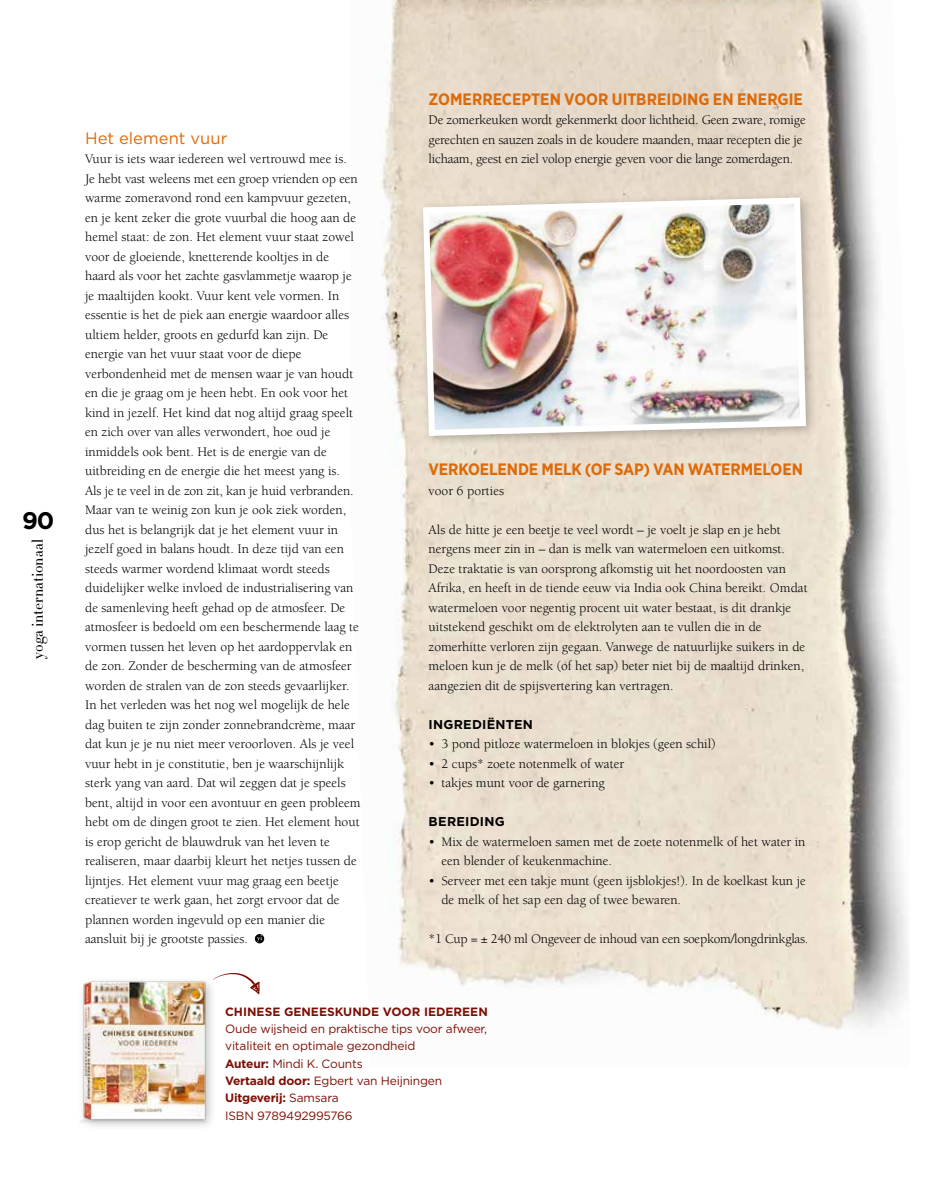
<style>
.page{position:relative;width:936px;height:1191px;background:#fff}
.page>*{position:absolute;margin:0;border:0;box-sizing:border-box;transform-origin:0 0}
.t1{font:700 24px "Gotham";color:#000}
.t2{font:700 16.5px "Gotham Narrow";letter-spacing:-.005em;color:#de6a07}
.t3{font:16.5px "Gotham";letter-spacing:.005em;color:#de6a07}
.t4{font:15px "Didot HTF L06 Light";letter-spacing:.005em;color:#000}
.t5{font:13.5px/19.5px "Berkeley Std";color:#000}
.t6{font:13.5px "Berkeley Std";letter-spacing:-.02em;color:#000}
.t7{font:700 12.75px "Gotham";letter-spacing:.015em;color:#000}
.t8{font:12px/17.2px "Gotham";letter-spacing:-.015em;color:#7d1006}
.t9{font:700 12px "Gotham";color:#7d1006}
.s1{font-weight:700}
</style>
<div class="page">
<img style="left:381px;top:0;width:528px;height:1030px">
<div style="left:417px;top:191px;width:400px;height:256px;background:#e7daca"></div>
<img style="left:420px;top:194px;width:389px;height:245px">
<div style="left:255px;top:934px;width:9px;height:9px;border:2px solid #000;border-radius:50%"></div>
<svg style="left:257px;top:935px;width:5px;height:7px"></svg>
<div style="left:77px;top:976px;width:139px;height:156px;background:#fafafa"></div>
<img style="left:81px;top:981px;width:130px;height:144px">
<svg style="left:212px;top:973px;width:47px;height:21px"></svg>
<h1 class="t1" style="left:22px;top:507px;width:34px">90</h1>
<p class="t4" style="left:28px;top:658px;width:121px;rotate:-90deg">yoga internationaal</p>
<p class="t3" style="left:85px;top:129px;width:144px">Het element vuur</p>
<p class="t5" style="left:85px;top:149px;width:277px">Vuur is iets waar iedereen wel vertrouwd mee is.<br>Je hebt vast weleens met een groep vrienden op een warme zomeravond rond een kampvuur gezeten, en je kent zeker die grote vuurbal die hoog aan de hemel staat: de zon. Het element vuur staat zowel voor de gloeiende, knetterende kooltjes in de haard als voor het zachte gasvlammetje waarop je je maaltijden kookt. Vuur kent vele vormen. In essentie is het de piek aan energie waardoor alles ultiem helder, groots en gedurfd kan zijn. De energie van het vuur staat voor de diepe verbondenheid met de mensen waar je van houdt en die je graag om je heen hebt. En ook voor het kind in jezelf. Het kind dat nog altijd graag speelt en zich over van alles verwondert, hoe oud je inmiddels ook bent. Het is de energie van de uitbreiding en de energie die het meest yang is.<br>Als je te veel in de zon zit, kan je huid verbranden.<br>Maar van te weinig zon kun je ook ziek worden, dus het is belangrijk dat je het element vuur in jezelf goed in balans houdt. In deze tijd van een steeds warmer wordend klimaat wordt steeds duidelijker welke invloed de industrialisering van de samenleving heeft gehad op de atmosfeer. De atmosfeer is bedoeld om een beschermende laag te vormen tussen het leven op het aardoppervlak en de zon. Zonder de bescherming van de atmosfeer worden de stralen van de zon steeds gevaarlijker.<br>In het verleden was het nog wel mogelijk de hele dag buiten te zijn zonder zonnebrandcrème, maar dat kun je je nu niet meer veroorloven. Als je veel vuur hebt in je constitutie, ben je waarschijnlijk sterk yang van aard. Dat wil zeggen dat je speels bent, altijd in voor een avontuur en geen probleem hebt om de dingen groot te zien. Het element hout is erop gericht de blauwdruk van het leven te realiseren, maar daarbij kleurt het netjes tussen de lijntjes. Het element vuur mag graag een beetje creatiever te werk gaan, het zorgt ervoor dat de plannen worden ingevuld op een manier die aansluit bij je grootste passies.</p>
<p class="t2" style="left:428px;top:88px;width:376px">ZOMERRECEPTEN VOOR UITBREIDING EN ENERGIE</p>
<p class="t5" style="left:428px;top:110px;width:378px">De zomerkeuken wordt gekenmerkt door lichtheid. Geen zware, romige gerechten en sauzen zoals in de koudere maanden, maar recepten die je lichaam, geest en ziel volop energie geven voor die lange zomerdagen.</p>
<p class="t2" style="left:428px;top:459px;width:376px">VERKOELENDE MELK (OF SAP) VAN WATERMELOEN</p>
<p class="t5" style="left:428px;top:481px;width:77px">voor 6 porties</p>
<p class="t5" style="left:428px;top:520px;width:380px">Als de hitte je een beetje te veel wordt – je voelt je slap en je hebt nergens meer zin in – dan is melk van watermeloen een uitkomst.<br>Deze traktatie is van oorsprong afkomstig uit het noordoosten van Afrika, en heeft in de tiende eeuw via India ook China bereikt. Omdat watermeloen voor negentig procent uit water bestaat, is dit drankje uitstekend geschikt om de elektrolyten aan te vullen die in de zomerhitte verloren zijn gegaan. Vanwege de natuurlijke suikers in de meloen kun je de melk (of het sap) beter niet bij de maaltijd drinken, aangezien dit de spijsvertering kan vertragen.</p>
<p class="t7" style="left:428px;top:717px;width:106px">INGREDIËNTEN</p>
<p class="t5" style="left:428px;top:734px;width:288px">• 3 pond pitloze watermeloen in blokjes (geen schil)</p>
<p class="t5" style="left:428px;top:754px;width:197px">• 2 cups* zoete notenmelk of water</p>
<p class="t5" style="left:428px;top:773px;width:178px">• takjes munt voor de garnering</p>
<p class="t7" style="left:428px;top:814px;width:78px">BEREIDING</p>
<p class="t5" style="left:441px;top:832px;width:365px;text-indent:-13px">• Mix de watermeloen samen met de zoete notenmelk of het water in een blender of keukenmachine.</p>
<p class="t5" style="left:441px;top:871px;width:366px;text-indent:-13px">• Serveer met een takje munt (geen ijsblokjes!). In de koelkast kun je de melk of het sap een dag of twee bewaren.</p>
<p class="t6" style="left:428px;top:932px;width:381px">*1 Cup = ± 240 ml Ongeveer de inhoud van een soepkom/longdrinkglas.</p>
<p class="t9" style="left:225px;top:1004px;width:264px">CHINESE GENEESKUNDE VOOR IEDEREEN</p>
<p class="t8" style="left:225px;top:1020px;width:263px">Oude wijsheid en praktische tips voor afweer, vitaliteit en optimale gezondheid<br><span class="s1">Auteur:</span> Mindi K. Counts<br><span class="s1">Vertaald door:</span> Egbert van Heijningen<br><span class="s1">Uitgeverij:</span> Samsara<br>ISBN 9789492995766</p>
</div>
